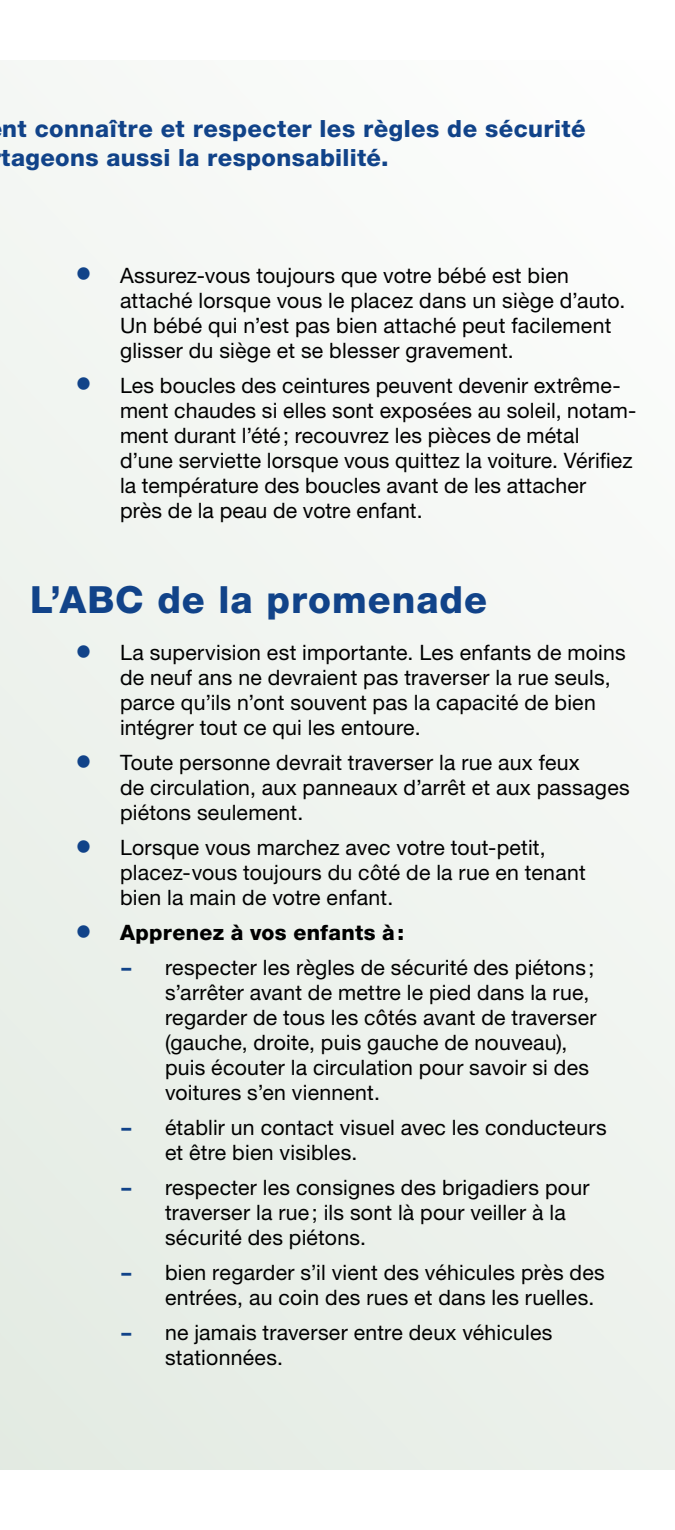
<style>
.page{position:relative;width:675px;height:1530px;background:#fff}
.page>*{position:absolute;margin:0;border:0;box-sizing:border-box;transform-origin:0 0}
.t1{font:800 37.5px "Helvetica Neue LT Std";letter-spacing:.025em;color:#114389}
.t2{font:800 23.75px/28.8px "Helvetica Neue LT Std";letter-spacing:.02em;color:#114389}
.t3{font:21.25px/25px "Helvetica Neue LT Std";letter-spacing:.01em;color:#000}
.t4{font:800 21.25px "Helvetica Neue LT Std";letter-spacing:.015em;color:#000}
.s1{font-size:35px;color:#114389}
.s2{font-weight:400;font-size:35px;color:#114389}
</style>
<div class="page">
<div style="left:0;top:60px;width:675px;height:1410px;background:#f0f4f0"></div>
<div style="left:0;top:718px;width:65px;height:270px;background:#ebf0ea"></div>
<p class="t2" style="left:1px;top:114px;width:586px">nt connaître et respecter les règles de sécurité tageons aussi la responsabilité.</p>
<p class="t3" style="left:120px;top:262px;width:507px;text-indent:-45px"><span class="s1">•</span> Assurez-vous toujours que votre bébé est bien attaché lorsque vous le placez dans un siège d’auto.<br>Un bébé qui n’est pas bien attaché peut facilement glisser du siège et se blesser gravement.</p>
<p class="t3" style="left:120px;top:372px;width:516px;text-indent:-45px"><span class="s1">•</span> Les boucles des ceintures peuvent devenir extrême-- ment chaudes si elles sont exposées au soleil, notam&shy;ment durant l’été; recouvrez les pièces de métal d’une serviette lorsque vous quittez la voiture. Vérifiez la température des boucles avant de les attacher<br>près de la peau de votre enfant.</p>
<p class="t1" style="left:30px;top:577px;width:459px">L’ABC de la promenade</p>
<p class="t3" style="left:120px;top:640px;width:507px;text-indent:-45px"><span class="s1">•</span> La supervision est importante. Les enfants de moins de neuf ans ne devraient pas traverser la rue seuls, parce qu’ils n’ont souvent pas la capacité de bien intégrer tout ce qui les entoure.</p>
<p class="t3" style="left:120px;top:750px;width:511px;text-indent:-45px"><span class="s1">•</span> Toute personne devrait traverser la rue aux feux<br>de circulation, aux panneaux d’arrêt et aux passages piétons seulement.</p>
<p class="t3" style="left:120px;top:835px;width:467px;text-indent:-45px"><span class="s1">•</span> Lorsque vous marchez avec votre tout-petit, placez-vous toujours du côté de la rue en tenant bien la main de votre enfant.</p>
<p class="t4" style="left:75px;top:920px;width:331px"><span class="s2">•</span> Apprenez à vos enfants à:</p>
<p class="t3" style="left:165px;top:955px;width:433px;text-indent:-45px"><span class="s1">-</span> respecter les règles de sécurité des piétons; s’arrêter avant de mettre le pied dans la rue, regarder de tous les côtés avant de traverser (gauche, droite, puis gauche de nouveau), puis écouter la circulation pour savoir si des voitures s’en viennent.</p>
<p class="t3" style="left:165px;top:1115px;width:443px;text-indent:-45px"><span class="s1">-</span> établir un contact visuel avec les conducteurs et être bien visibles.</p>
<p class="t3" style="left:165px;top:1175px;width:426px;text-indent:-45px"><span class="s1">-</span> respecter les consignes des brigadiers pour traverser la rue; ils sont là pour veiller à la sécurité des piétons.</p>
<p class="t3" style="left:165px;top:1260px;width:441px;text-indent:-45px"><span class="s1">-</span> bien regarder s’il vient des véhicules près des entrées, au coin des rues et dans les ruelles.</p>
<p class="t3" style="left:165px;top:1320px;width:389px;text-indent:-45px"><span class="s1">-</span> ne jamais traverser entre deux véhicules stationnées.</p>
</div>
